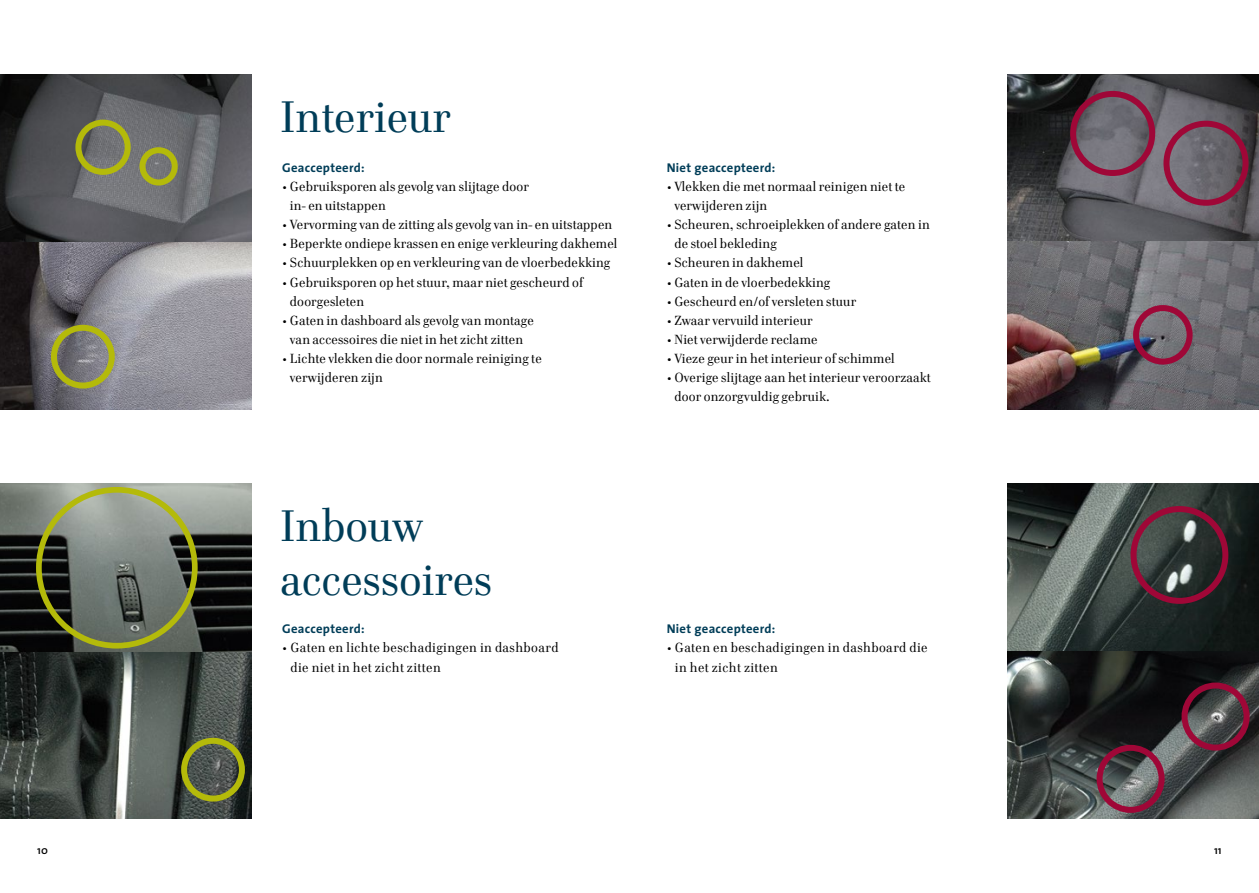
<style>
.page{position:relative;width:1259px;height:893px;background:#fff}
.page>*{position:absolute;margin:0;border:0;box-sizing:border-box;transform-origin:0 0}
.t1{font:45px/54px "Cellini OT";color:#003d58}
.t2{font:13.5px/19.2px "Cellini OT";letter-spacing:.01em;color:#000}
.t3{font:13.5px/19.2px "Cellini OT";letter-spacing:.03em;color:#000}
.t4{font:700 12.75px "The Sans";letter-spacing:.02em;color:#003d58}
.t5{font:600 11.25px "The Sans";color:#000}
</style>
<div class="page">
<img style="left:0;top:74px;width:252px;height:335px">
<div style="left:51px;top:325px;width:64px;height:64px;border:6px solid #b4ba0a;border-radius:50%"></div>
<img style="left:0;top:484px;width:252px;height:335px">
<div style="left:181px;top:738px;width:64px;height:63px;border:6px solid #b4ba0a;border-radius:50%"></div>
<div style="left:36px;top:487px;width:162px;height:161px;border:6px solid #b4ba0a;border-radius:50%"></div>
<div style="left:75px;top:120px;width:56px;height:55px;border:6px solid #b4ba0a;border-radius:50%"></div>
<div style="left:139px;top:147px;width:39px;height:38px;border:6px solid #b4ba0a;border-radius:50%"></div>
<img style="left:1007px;top:74px;width:252px;height:335px">
<div style="left:1163px;top:121px;width:85px;height:85px;border:6px solid #9f0737;border-radius:50%"></div>
<div style="left:1070px;top:91px;width:85px;height:85px;border:6px solid #9f0737;border-radius:50%"></div>
<div style="left:1133px;top:305px;width:59px;height:60px;border:6px solid #9f0737;border-radius:50%"></div>
<img style="left:1007px;top:484px;width:252px;height:335px">
<div style="left:1130px;top:506px;width:98px;height:98px;border:6px solid #9f0737;border-radius:50%"></div>
<div style="left:1181px;top:682px;width:68px;height:69px;border:6px solid #9f0737;border-radius:50%"></div>
<div style="left:1096px;top:745px;width:68px;height:68px;border:6px solid #9f0737;border-radius:50%"></div>
<h1 class="t1" style="left:280px;top:90px;width:172px">Interieur</h1>
<p class="t4" style="left:282px;top:157px;width:84px">Geaccepteerd:</p>
<p class="t2" style="left:290px;top:177px;width:240px;text-indent:-8px">• Gebruiksporen als gevolg van slijtage door in- en uitstappen</p>
<p class="t2" style="left:282px;top:215px;width:331px">• Vervorming van de zitting als gevolg van in- en uitstappen</p>
<p class="t2" style="left:282px;top:234px;width:337px">• Beperkte ondiepe krassen en enige verkleuring dakhemel</p>
<p class="t2" style="left:282px;top:253px;width:329px">• Schuurplekken op en verkleuring van de vloerbedekking</p>
<p class="t2" style="left:290px;top:273px;width:294px;text-indent:-8px">• Gebruiksporen op het stuur, maar niet gescheurd of doorgesleten</p>
<p class="t2" style="left:282px;top:311px;width:253px;text-align:center">• Gaten in dashboard als gevolg van montage van accessoires die niet in het zicht zitten</p>
<p class="t2" style="left:290px;top:349px;width:253px;text-indent:-8px">• Lichte vlekken die door normale reiniging te verwijderen zijn</p>
<h1 class="t1" style="left:280px;top:499px;width:214px">Inbouw accessoires</h1>
<p class="t4" style="left:282px;top:618px;width:84px">Geaccepteerd:</p>
<p class="t3" style="left:290px;top:638px;width:269px;text-indent:-8px">• Gaten en lichte beschadigingen in dashboard die niet in het zicht zitten</p>
<p class="t4" style="left:666px;top:157px;width:110px">Niet geaccepteerd:</p>
<p class="t2" style="left:674px;top:177px;width:232px;text-indent:-8px">• Vlekken die met normaal reinigen niet te verwijderen zijn</p>
<p class="t2" style="left:674px;top:215px;width:257px;text-indent:-8px">• Scheuren, schroeiplekken of andere gaten in de stoel bekleding</p>
<p class="t2" style="left:666px;top:253px;width:138px">• Scheuren in dakhemel</p>
<p class="t2" style="left:666px;top:273px;width:165px">• Gaten in de vloerbedekking</p>
<p class="t2" style="left:666px;top:292px;width:191px">• Gescheurd en/of versleten stuur</p>
<p class="t2" style="left:666px;top:311px;width:147px">• Zwaar vervuild interieur</p>
<p class="t2" style="left:666px;top:330px;width:152px">• Niet verwijderde reclame</p>
<p class="t2" style="left:666px;top:349px;width:230px">• Vieze geur in het interieur of schimmel</p>
<p class="t2" style="left:674px;top:368px;width:258px;text-indent:-8px">• Overige slijtage aan het interieur veroorzaakt door onzorgvuldig gebruik.</p>
<p class="t4" style="left:666px;top:618px;width:110px">Niet geaccepteerd:</p>
<p class="t3" style="left:675px;top:638px;width:254px;text-indent:-8px">• Gaten en beschadigingen in dashboard die in het zicht zitten</p>
<p class="t5" style="left:37px;top:841px;width:12px">10</p>
<p class="t5" style="left:1214px;top:841px;width:9px">11</p>
</div>
